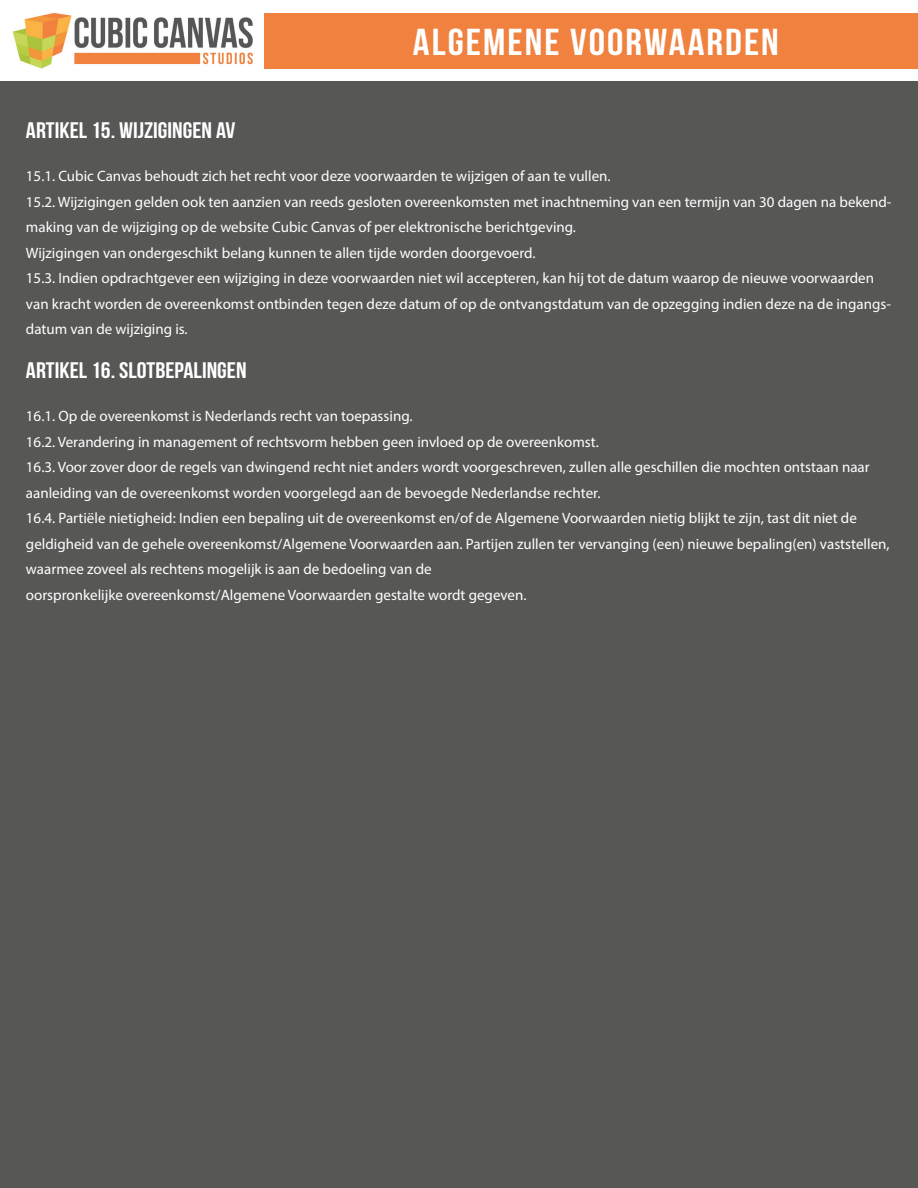
<style>
.page{position:relative;width:918px;height:1188px;background:#fff}
.page>*{position:absolute;margin:0;border:0;box-sizing:border-box;transform-origin:0 0}
.t1{font:37.5px "Bebas Neue";letter-spacing:.05em;color:#fff;scale:1.1 1}
.t2{font:22.5px "Bebas Neue";color:#fff;scale:1.1 1}
.t3{font:15px/25.5px "Myriad Pro";color:#fff}
</style>
<div class="page">
<div style="left:0;top:81px;width:918px;height:1107px;background:#575755"></div>
<img style="left:12px;top:12px;width:241px;height:57px">
<div style="left:265px;top:13px;width:653px;height:56px;background:#f0813f"></div>
<h1 class="t1" style="left:413px;top:21px;width:334px">ALGEMENE VOORWAARDEN</h1>
<h2 class="t2" style="left:26px;top:118px;width:192px">ARTIKEL 15. WIJZIGINGEN AV</h2>
<p class="t3" style="left:26px;top:163px;width:867px">15.1. Cubic Canvas behoudt zich het recht voor deze voorwaarden te wijzigen of aan te vullen.<br>15.2. Wijzigingen gelden ook ten aanzien van reeds gesloten overeenkomsten met inachtneming van een termijn van 30 dagen na bekend&shy;making van de wijziging op de website Cubic Canvas of per elektronische berichtgeving.<br>Wijzigingen van ondergeschikt belang kunnen te allen tijde worden doorgevoerd.<br>15.3. Indien opdrachtgever een wijziging in deze voorwaarden niet wil accepteren, kan hij tot de datum waarop de nieuwe voorwaarden van kracht worden de overeenkomst ontbinden tegen deze datum of op de ontvangstdatum van de opzegging indien deze na de ingangs&shy;datum van de wijziging is.</p>
<h2 class="t2" style="left:26px;top:358px;width:202px">ARTIKEL 16. SLOTBEPALINGEN</h2>
<p class="t3" style="left:26px;top:403px;width:865px">16.1. Op de overeenkomst is Nederlands recht van toepassing.<br>16.2. Verandering in management of rechtsvorm hebben geen invloed op de overeenkomst.<br>16.3. Voor zover door de regels van dwingend recht niet anders wordt voorgeschreven, zullen alle geschillen die mochten ontstaan naar aanleiding van de overeenkomst worden voorgelegd aan de bevoegde Nederlandse rechter.<br>16.4. Partiële nietigheid: Indien een bepaling uit de overeenkomst en/of de Algemene Voorwaarden nietig blijkt te zijn, tast dit niet de geldigheid van de gehele overeenkomst/Algemene Voorwaarden aan. Partijen zullen ter vervanging (een) nieuwe bepaling(en) vaststellen, waarmee zoveel als rechtens mogelijk is aan de bedoeling van de<br>oorspronkelijke overeenkomst/Algemene Voorwaarden gestalte wordt gegeven.</p>
</div>
